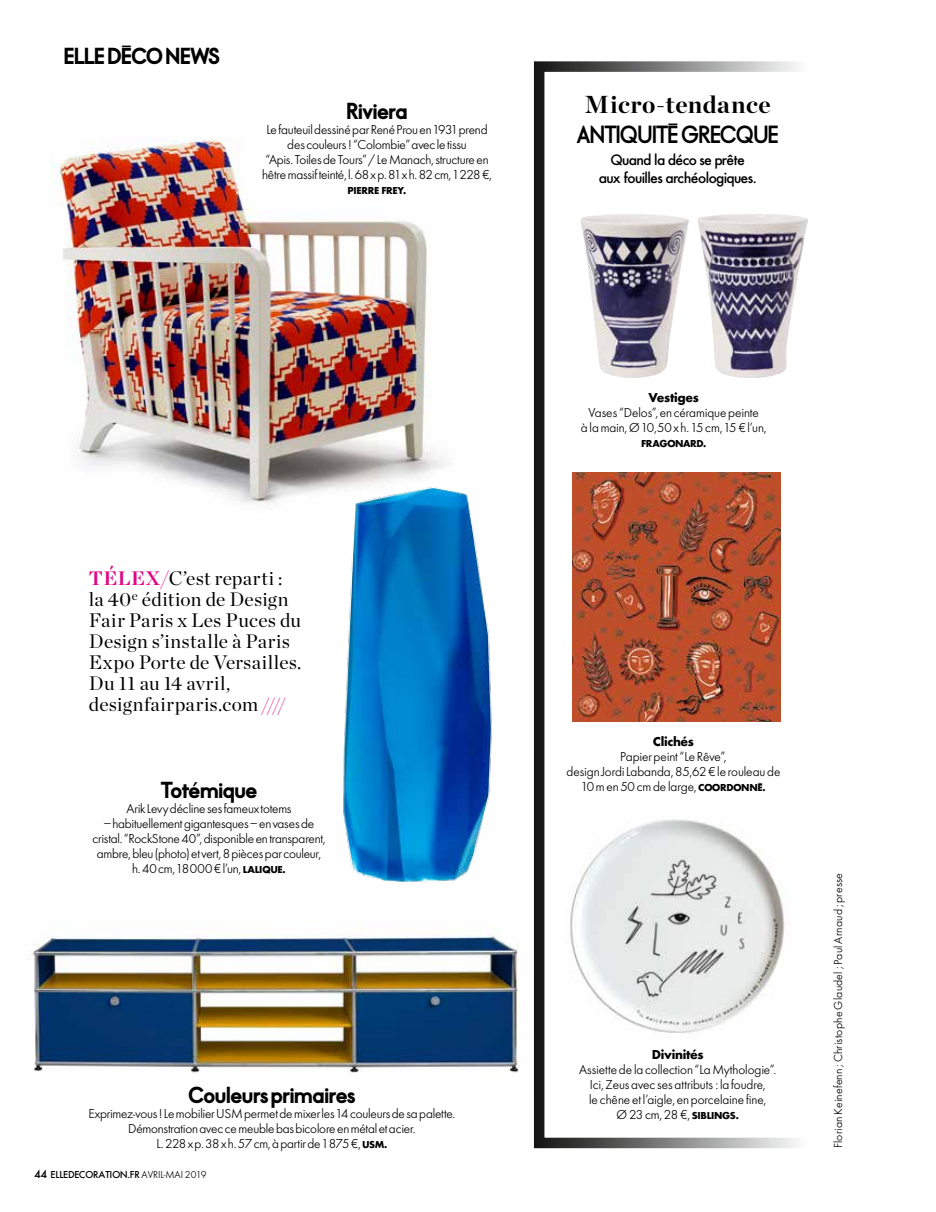
<style>
.page{position:relative;width:936px;height:1212px;background:#fff}
.page>*{position:absolute;margin:0;border:0;box-sizing:border-box;transform-origin:0 0}
.t1{font:700 24.6px "Chronicle Display";letter-spacing:.02em;color:#000}
.t2{font:700 22.5px "Elle Nova";letter-spacing:-.03em;color:#000}
.t3{font:800 21px "Elle Nova C Std";letter-spacing:-.015em;color:#000}
.t4{font:19.5px/21px "Chronicle Display";letter-spacing:.025em;color:#000}
.t5{font:500 15.75px/18px "Elle Gabor Std";letter-spacing:-.01em;color:#000;text-align:center}
.t6{font:13.5px/15px "Elle Gabor Std Text";letter-spacing:-.015em;color:#000;text-align:center}
.t7{font:700 13.5px "Elle Gabor Std";letter-spacing:-.02em;color:#000}
.t8{font:12px "Elle Gabor Std Text";letter-spacing:.02em;color:#000}
.t9{font:500 10.5px "Elle Gabor Std";color:#000}
.t10{font:700 10.5px "Elle Gabor Std";letter-spacing:-.025em;color:#000}
.s1{font-weight:700;color:#e00785}
.s2{font-size:18px;color:#e00785}
.s3{font-family:"Elle Gabor Std";font-weight:700;font-size:10.5px}
.s4{font-size:12px}
.s5{font-family:"Elle Gabor Std Text";font-weight:400}
</style>
<div class="page">
<img style="left:51px;top:87px;width:483px;height:443px">
<img style="left:30px;top:753px;width:504px;height:343px">
<div style="left:534px;top:61px;width:279px;height:1087px;border:10px solid #fff"></div>
<img style="left:570px;top:819px;width:215px;height:214px">
<img style="left:580px;top:214px;width:109px;height:164px">
<img style="left:697px;top:214px;width:111px;height:164px">
<img style="left:572px;top:472px;width:208px;height:249px">
<img style="left:329px;top:463px;width:192px;height:432px">
<h3 class="t3" style="left:64px;top:44px;width:157px">ELLE DÉCO NEWS</h3>
<h3 class="t3" style="left:346px;top:99px;width:62px">Riviera</h3>
<p class="t6" style="left:262px;top:122px;width:231px">Le fauteuil dessiné par René Prou en 1931 prend des couleurs! “Colombie” avec le tissu<br>“Apis. Toiles de Tours” / Le Manach, structure en hêtre massif teinté, l. 68 x p.81 x h. 82cm, 1228€,</p>
<p class="t10" style="left:347px;top:184px;width:60px">PIERRE FREY.</p>
<h1 class="t1" style="left:584px;top:85px;width:188px">Micro-tendance</h1>
<h2 class="t2" style="left:576px;top:122px;width:203px">ANTIQUITÉ GRECQUE</h2>
<p class="t5" style="left:598px;top:151px;width:159px">Quand la déco se prête aux fouilles archéologiques.</p>
<h3 class="t4" style="left:89px;top:566px;width:214px"><span class="s1">TÉLEX/</span>C’est reparti : la 40<sup>e</sup> édition de Design<br>Fair Paris x Les Puces du<br>Design s’installe à Paris<br>Expo Porte de Versailles.<br>Du 11 au 14 avril, designfairparis.com <span class="s2">////</span></h3>
<h3 class="t3" style="left:161px;top:778px;width:98px">Totémique</h3>
<p class="t6" style="left:126px;top:801px;width:167px">Arik Levy décline ses fameux totems</p>
<p class="t6" style="left:92px;top:816px;width:235px">– habituellement gigantesques – en vases de cristal. “RockStone 40”, disponible en transparent, ambre, bleu (photo) et vert, 8 pièces par couleur, h. 40cm, 18000€ l’un, <span class="s3">LALIQUE.</span></p>
<h3 class="t3" style="left:188px;top:1083px;width:168px">Couleurs primaires</h3>
<p class="t6" style="left:88px;top:1106px;width:368px">Exprimez-vous! Le mobilier USM permet de mixer les 14 couleurs de sa palette.<br>Démonstration avec ce meuble bas bicolore en métal et acier.<br>L. 228 x p.38 x h. 57cm, à partir de 1875€, <span class="s3">USM.</span></p>
<p class="t9" style="left:34px;top:1168px;width:174px"><span class="s4">44</span> ELLEDECORATION.FR <span class="s5">avril-mai 2019</span></p>
<p class="t7" style="left:648px;top:390px;width:52px">Vestiges</p>
<p class="t6" style="left:581px;top:406px;width:187px">Vases “Delos”, en céramique peinte<br>à la main, Ø 10,50 x h. 15 cm, 15 € l’un,</p>
<p class="t10" style="left:641px;top:438px;width:67px">FRAGONARD.</p>
<p class="t7" style="left:653px;top:733px;width:43px">Clichés</p>
<p class="t6" style="left:566px;top:749px;width:215px">Papier peint “Le Rêve”,<br>design Jordi Labanda, 85,62 € le rouleau de<br>10 m en 50 cm de large, <span class="s3">COORDONNÉ.</span></p>
<p class="t7" style="left:651px;top:1046px;width:53px">Divinités</p>
<p class="t6" style="left:579px;top:1062px;width:199px">Assiette de la collection “La Mythologie”.<br>I ci, Zeus avec ses attributs: la foudre,<br>le chêne et l’aigle, en porcelaine fine,<br>Ø 23cm, 28€, <span class="s3">SIBLINGS.</span></p>
<p class="t8" style="left:831px;top:1148px;width:277px;rotate:-90deg">Florian Keinefenn ; Christophe Glaudel ; Paul Arnaud ; presse</p>
</div>
